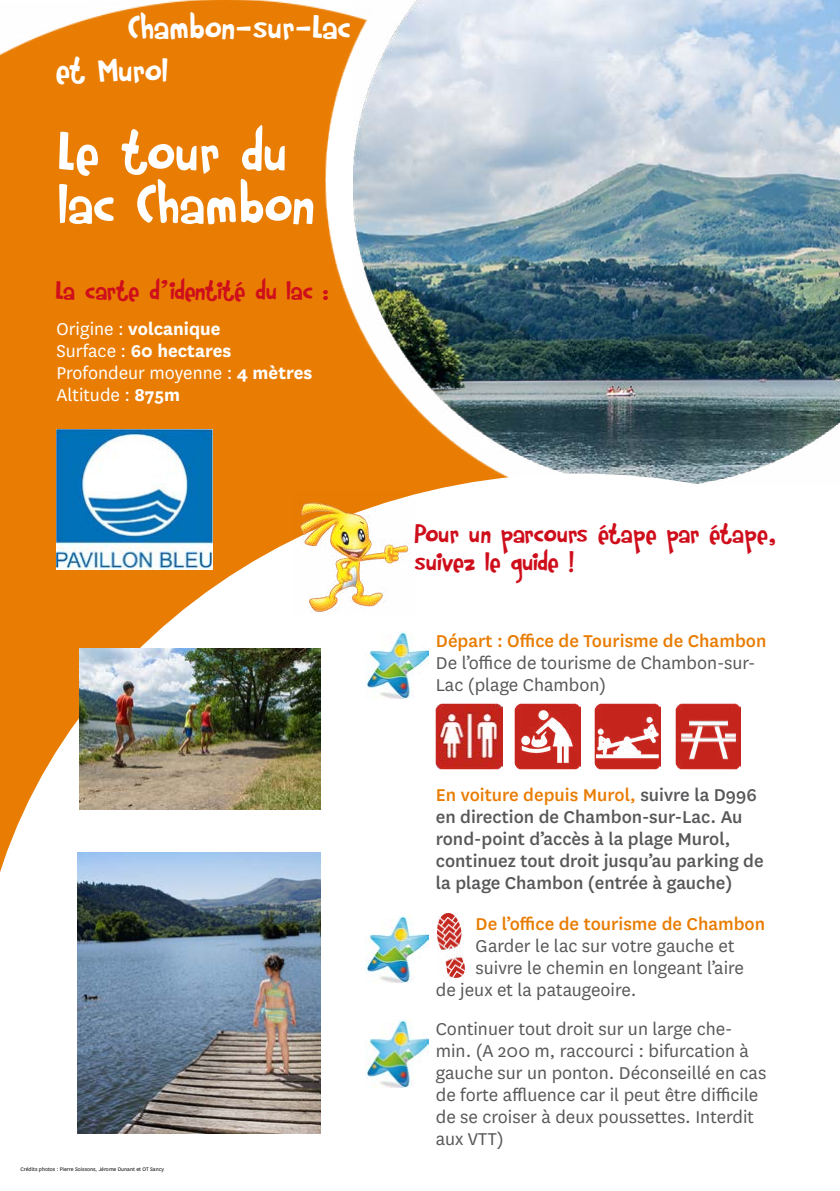
<style>
.page{position:relative;width:840px;height:1191px;background:#fff}
.page>*{position:absolute;margin:0;border:0;box-sizing:border-box;transform-origin:0 0}
.t1{font:60px/52px "DK Rumpelstiltskin";letter-spacing:-.04em;color:#fff}
.t2{font:36px/43.2px "DK Rumpelstiltskin";letter-spacing:-.04em;color:#fff}
.t3{font:28px/28px "DK Rumpelstiltskin";letter-spacing:-.05em;color:#cf0e1c}
.t4{font:20px/22px "National";color:#58585a}
.t5{font:500 20px/22px "National";color:#58585a}
.t6{font:20px/22px "National";color:#fff}
.t7{font:500 20px "National";color:#e97c02}
.t8{font:6px "National";color:#000}
.s1{font-weight:700}
.s2{color:#e97c04}
</style>
<div class="page">
<img style="left:745px;top:0;width:94px;height:473px">
<img style="left:0;top:0;width:745px;height:473px">
<svg style="left:0;top:473px;width:745px;height:661px"></svg>
<img style="left:292px;top:491px;width:123px;height:124px">
<img style="left:79px;top:649px;width:241px;height:160px">
<img style="left:78px;top:852px;width:242px;height:281px">
<div style="left:716px;top:875px;width:123px;height:316px;background:#fff"></div>
<img style="left:365px;top:631px;width:63px;height:68px">
<img style="left:365px;top:915px;width:63px;height:67px">
<img style="left:365px;top:1020px;width:63px;height:67px">
<img style="left:594px;top:703px;width:66px;height:66px">
<img style="left:513px;top:703px;width:67px;height:66px">
<img style="left:435px;top:703px;width:67px;height:66px">
<img style="left:56px;top:430px;width:156px;height:139px">
<img style="left:674px;top:703px;width:66px;height:66px">
<img style="left:437px;top:913px;width:27px;height:64px">
<h2 class="t2" style="left:55px;top:4px;width:297px;text-indent:72px">Chambon-sur-Lac et Murol</h2>
<h1 class="t1" style="left:57px;top:123px;width:260px">Le tour du lac Chambon</h1>
<h3 class="t3" style="left:55px;top:275px;width:275px">La carte d’identité du lac :</h3>
<p class="t6" style="left:56px;top:317px;width:257px">Origine : <span class="s1">volcanique<br></span>Surface : <span class="s1">60 hectares<br></span>Profondeur moyenne : <span class="s1">4 mètres<br></span>Altitude : <span class="s1">875m</span></p>
<p class="t8" style="left:20px;top:1165px;width:145px">Crédits photos : Pierre Soissons, Jérome Dunant et OT Sancy</p>
<h3 class="t3" style="left:414px;top:519px;width:363px">Pour un parcours étape par étape, suivez le guide !</h3>
<p class="t7" style="left:435px;top:627px;width:332px">Départ : Office de Tourisme de Chambon</p>
<p class="t4" style="left:435px;top:650px;width:321px">De l’office de tourisme de Chambon-sur-<br>Lac (plage Chambon)</p>
<p class="t5" style="left:435px;top:782px;width:329px"><span class="s2">En voiture depuis Murol,</span> suivre la D996 en direction de Chambon-sur-Lac. Au rond-point d’accès à la plage Murol, continuez tout droit jusqu’au parking de la plage Chambon (entrée à gauche)</p>
<p class="t7" style="left:475px;top:910px;width:291px">De l’office de tourisme de Chambon</p>
<p class="t4" style="left:475px;top:934px;width:260px">Garder le lac sur votre gauche et</p>
<p class="t4" style="left:475px;top:956px;width:270px">suivre le chemin en longeant l’aire</p>
<p class="t4" style="left:435px;top:978px;width:202px">de jeux et la pataugeoire.</p>
<p class="t4" style="left:435px;top:1016px;width:332px">Continuer tout droit sur un large che&shy;min. (A 200 m, raccourci : bifurcation à gauche sur un ponton. Déconseillé en cas de forte affluence car il peut être difficile de se croiser à deux poussettes. Interdit aux VTT)</p>
</div>
